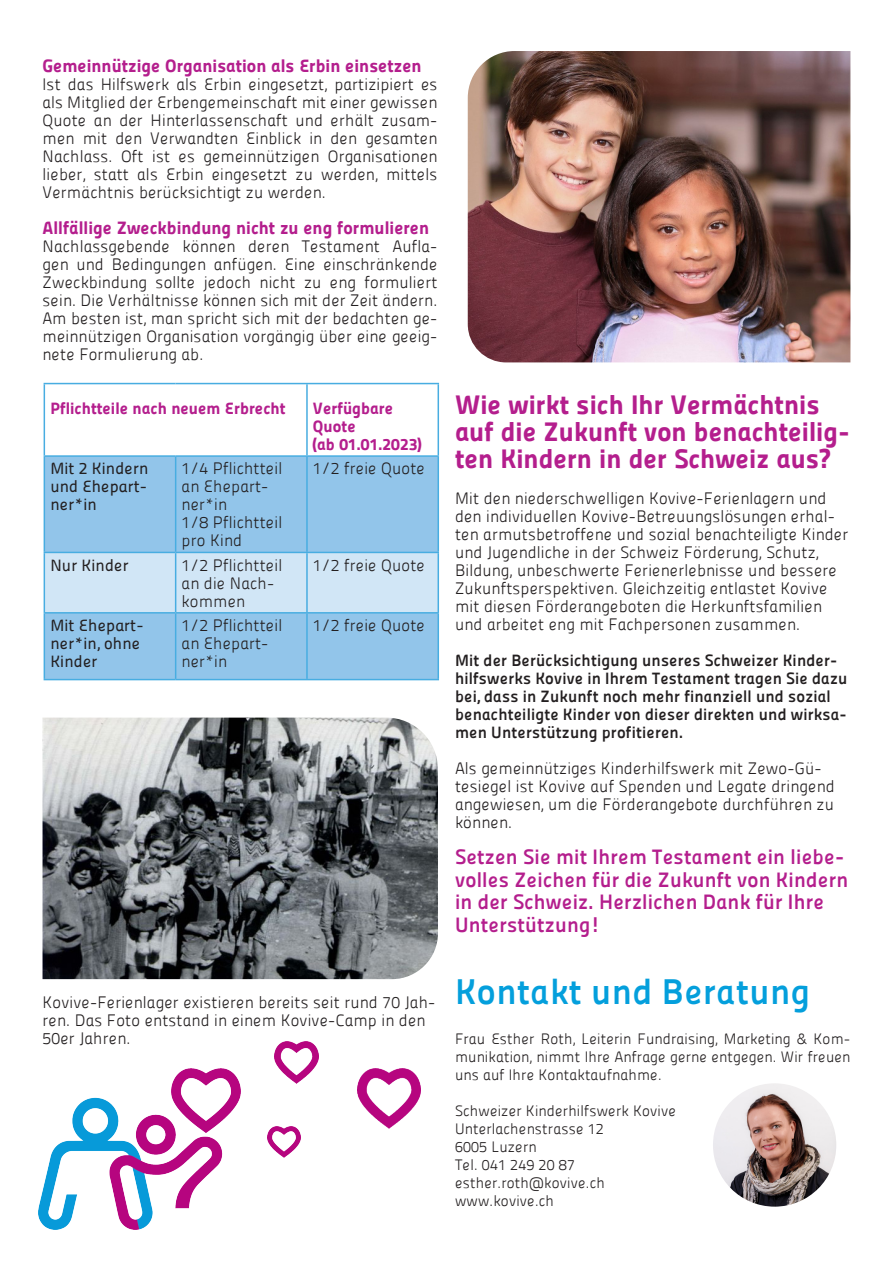
<style>
.page{position:relative;width:893px;height:1263px;background:#fff}
.page>*{position:absolute;margin:0;border:0;box-sizing:border-box;transform-origin:0 0}
.Titelschrift_im_Balk{font:36px "Panefresco 750 wt";letter-spacing:.015em;color:#049fdc}
._2_Titel_rot{font:27px/27px "Panefresco 999 wt";color:#b41e8d}
._2_Titel_rot-2{font:21px/22.5px "Panefresco 750 wt";letter-spacing:.01em;color:#b41e8d}
._2_Titel_rot-3{font:18px "Panefresco 999 wt";color:#b41e8d}
._2_Titel_rot-4{font:16.5px/18px "Panefresco 250 wt";letter-spacing:.01em;color:#231f20}
.Lauftext{font:16.5px/18px "Panefresco 250 wt";letter-spacing:.01em;color:#231f20;text-align:justify}
._2_Titel_rot-5{font:16.5px/18px "Panefresco 750 wt";letter-spacing:.01em;color:#231f20}
.Tabelle_Lauftext{font:16.5px/18px "Panefresco 250 wt";letter-spacing:.01em;color:#231f20}
.Tabelle_Rubrik{font:16.5px/18px "Panefresco 500 wt";letter-spacing:.01em;color:#231f20;text-align:justify}
._2_Titel_rot-6{font:16.5px/18px "Panefresco 999 wt";color:#b41e8d}
.Lauftext-2{font:15px/18px "Panefresco 250 wt";letter-spacing:.01em;color:#231f20;text-align:justify}
</style>
<div class="page">
<div style="left:45px;top:457px;width:393px;height:222px;background:#92c5ea"></div>
<div style="left:45px;top:553px;width:393px;height:59px;background:#d1e6f6"></div>
<hr style="left:44px;top:383px;width:132px;height:1px;background:#48ade1">
<hr style="left:44px;top:384px;width:1px;height:71px;background:#48ade1">
<hr style="left:176px;top:383px;width:131px;height:1px;background:#48ade1">
<hr style="left:307px;top:383px;width:132px;height:1px;background:#48ade1">
<hr style="left:306px;top:384px;width:2px;height:71px;background:#48ade1">
<hr style="left:438px;top:384px;width:1px;height:71px;background:#48ade1">
<hr style="left:44px;top:455px;width:132px;height:2px;background:#48ade1">
<hr style="left:44px;top:457px;width:1px;height:95px;background:#48ade1">
<hr style="left:176px;top:455px;width:131px;height:2px;background:#48ade1">
<hr style="left:175px;top:457px;width:1px;height:95px;background:#48ade1">
<hr style="left:307px;top:455px;width:132px;height:2px;background:#48ade1">
<hr style="left:306px;top:457px;width:2px;height:95px;background:#48ade1">
<hr style="left:438px;top:457px;width:1px;height:95px;background:#48ade1">
<hr style="left:44px;top:552px;width:132px;height:1px;background:#48ade1">
<hr style="left:44px;top:553px;width:1px;height:59px;background:#48ade1">
<hr style="left:176px;top:552px;width:131px;height:1px;background:#48ade1">
<hr style="left:175px;top:553px;width:1px;height:59px;background:#48ade1">
<hr style="left:307px;top:552px;width:132px;height:1px;background:#48ade1">
<hr style="left:306px;top:553px;width:2px;height:59px;background:#48ade1">
<hr style="left:438px;top:553px;width:1px;height:59px;background:#48ade1">
<hr style="left:44px;top:612px;width:132px;height:2px;background:#48ade1">
<hr style="left:44px;top:614px;width:1px;height:65px;background:#48ade1">
<hr style="left:176px;top:612px;width:131px;height:2px;background:#48ade1">
<hr style="left:175px;top:614px;width:1px;height:65px;background:#48ade1">
<hr style="left:307px;top:612px;width:132px;height:2px;background:#48ade1">
<hr style="left:306px;top:614px;width:2px;height:65px;background:#48ade1">
<hr style="left:438px;top:614px;width:1px;height:65px;background:#48ade1">
<hr style="left:44px;top:679px;width:132px;height:1px;background:#48ade1">
<hr style="left:176px;top:679px;width:131px;height:1px;background:#48ade1">
<hr style="left:307px;top:679px;width:132px;height:1px;background:#48ade1">
<img style="left:713px;top:1083px;width:123px;height:123px;border-radius:62px">
<img style="left:468px;top:51px;width:382px;height:311px">
<img style="left:43px;top:718px;width:395px;height:261px">
<img style="left:38px;top:1068px;width:202px;height:161px">
<img style="left:268px;top:1126px;width:32px;height:31px">
<img style="left:274px;top:1042px;width:45px;height:41px">
<img style="left:357px;top:1068px;width:64px;height:60px">
<p class="_2_Titel_rot-3" style="left:43px;top:52px;width:381px">Gemeinnützige Organisation als Erbin einsetzen</p>
<p class="Lauftext" style="left:43px;top:74px;width:396px">Ist das Hilfswerk als Erbin eingesetzt, partizipiert es als Mitglied der Erbengemeinschaft mit einer gewissen Quote an der Hinterlassenschaft und erhält zusam&shy;men mit den Verwandten Einblick in den gesamten Nachlass. Oft ist es gemeinnützigen Organisationen lieber, statt als Erbin eingesetzt zu werden, mittels Vermächtnis berücksichtigt zu werden.</p>
<p class="_2_Titel_rot-3" style="left:43px;top:214px;width:388px">Allfällige Zweckbindung nicht zu eng formulieren</p>
<p class="Lauftext" style="left:43px;top:236px;width:396px">Nachlassgebende können deren Testament Aufla&shy;gen und Bedingungen anfügen. Eine einschränkende Zweckbindung sollte jedoch nicht zu eng formuliert sein. Die Verhältnisse können sich mit der Zeit ändern.<br>Am besten ist, man spricht sich mit der bedachten ge&shy;meinnützigen Organisation vorgängig über eine geeig&shy;nete Formulierung ab.</p>
<p class="_2_Titel_rot-6" style="left:50px;top:398px;width:237px">Pflichtteile nach neuem Erbrecht</p>
<p class="_2_Titel_rot-6" style="left:313px;top:398px;width:110px">Verfügbare<br>Quote<br>(ab 01.01.2023)</p>
<p class="Tabelle_Rubrik" style="left:50px;top:459px;width:100px">Mit 2 Kindern und Ehepart&shy;ner*in</p>
<p class="Tabelle_Lauftext" style="left:182px;top:459px;width:102px">1/4 Pflichtteil an Ehepart&shy;ner*in</p>
<p class="Tabelle_Lauftext" style="left:182px;top:513px;width:102px">1/8 Pflichtteil pro Kind</p>
<p class="Tabelle_Lauftext" style="left:313px;top:459px;width:114px">1/2 freie Quote</p>
<p class="Tabelle_Rubrik" style="left:50px;top:555px;width:80px">Nur Kinder</p>
<p class="Tabelle_Lauftext" style="left:182px;top:555px;width:102px">1/2 Pflichtteil an die Nach&shy;kommen</p>
<p class="Tabelle_Lauftext" style="left:313px;top:555px;width:114px">1/2 freie Quote</p>
<p class="Tabelle_Rubrik" style="left:50px;top:615px;width:95px;text-align:left">Mit Ehepart&shy;ner*in, ohne<br>Kinder</p>
<p class="Tabelle_Lauftext" style="left:182px;top:616px;width:102px">1/2 Pflichtteil an Ehepart&shy;ner*in</p>
<p class="Tabelle_Lauftext" style="left:313px;top:616px;width:114px">1/2 freie Quote</p>
<p class="_2_Titel_rot-4" style="left:43px;top:992px;width:394px">Kovive-Ferienlager existieren bereits seit rund 70 Jah&shy;ren. Das Foto entstand in einem Kovive-Camp in den<br>50er Jahren.</p>
<p class="_2_Titel_rot" style="left:455px;top:389px;width:396px">Wie wirkt sich Ihr Vermächtnis auf die Zukunft von benachteilig&shy;ten Kindern in der Schweiz aus?</p>
<p class="_2_Titel_rot-4" style="left:455px;top:488px;width:395px">Mit den niederschwelligen Kovive-Ferienlagern und den individuellen Kovive-Betreuungslösungen erhal&shy;ten armutsbetroffene und sozial benachteiligte Kinder und Jugendliche in der Schweiz Förderung, Schutz, Bildung, unbeschwerte Ferienerlebnisse und bessere Zukunftsperspektiven. Gleichzeitig entlastet Kovive mit diesen Förderangeboten die Herkunftsfamilien und arbeitet eng mit Fachpersonen zusammen.</p>
<p class="_2_Titel_rot-5" style="left:455px;top:650px;width:394px">Mit der Berücksichtigung unseres Schweizer Kinder&shy;hilfswerks Kovive in Ihrem Testament tragen Sie dazu bei, dass in Zukunft noch mehr finanziell und sozial benachteiligte Kinder von dieser direkten und wirksa&shy;men Unterstützung profitieren.</p>
<p class="_2_Titel_rot-4" style="left:455px;top:758px;width:381px">Als gemeinnütziges Kinderhilfswerk mit Zewo-Gü&shy;tesiegel ist Kovive auf Spenden und Legate dringend angewiesen, um die Förderangebote durchführen zu können.</p>
<p class="_2_Titel_rot-2" style="left:455px;top:844px;width:395px">Setzen Sie mit Ihrem Testament ein liebe&shy;volles Zeichen für die Zukunft von Kindern in der Schweiz. Herzlichen Dank für Ihre Unterstützung!</p>
<p class="Titelschrift_im_Balk" style="left:455px;top:964px;width:356px">Kontakt und Beratung</p>
<p class="Lauftext-2" style="left:455px;top:1029px;width:397px">Frau Esther Roth, Leiterin Fundraising, Marketing &amp; Kom&shy;munikation, nimmt Ihre Anfrage gerne entgegen. Wir freuen uns auf Ihre Kontaktaufnahme.</p>
<p class="Lauftext-2" style="left:455px;top:1101px;width:223px">Schweizer Kinderhilfswerk Kovive</p>
<p class="Lauftext-2" style="left:455px;top:1119px;width:150px">Unterlachenstrasse 12</p>
<p class="Lauftext-2" style="left:455px;top:1137px;width:83px">6005 Luzern</p>
<p class="Lauftext-2" style="left:455px;top:1155px;width:121px">Tel. 041 249 20 87</p>
<p class="Lauftext-2" style="left:455px;top:1173px;width:151px">esther.roth@kovive.ch</p>
<p class="Lauftext-2" style="left:455px;top:1191px;width:101px">www.kovive.ch</p>
</div>
